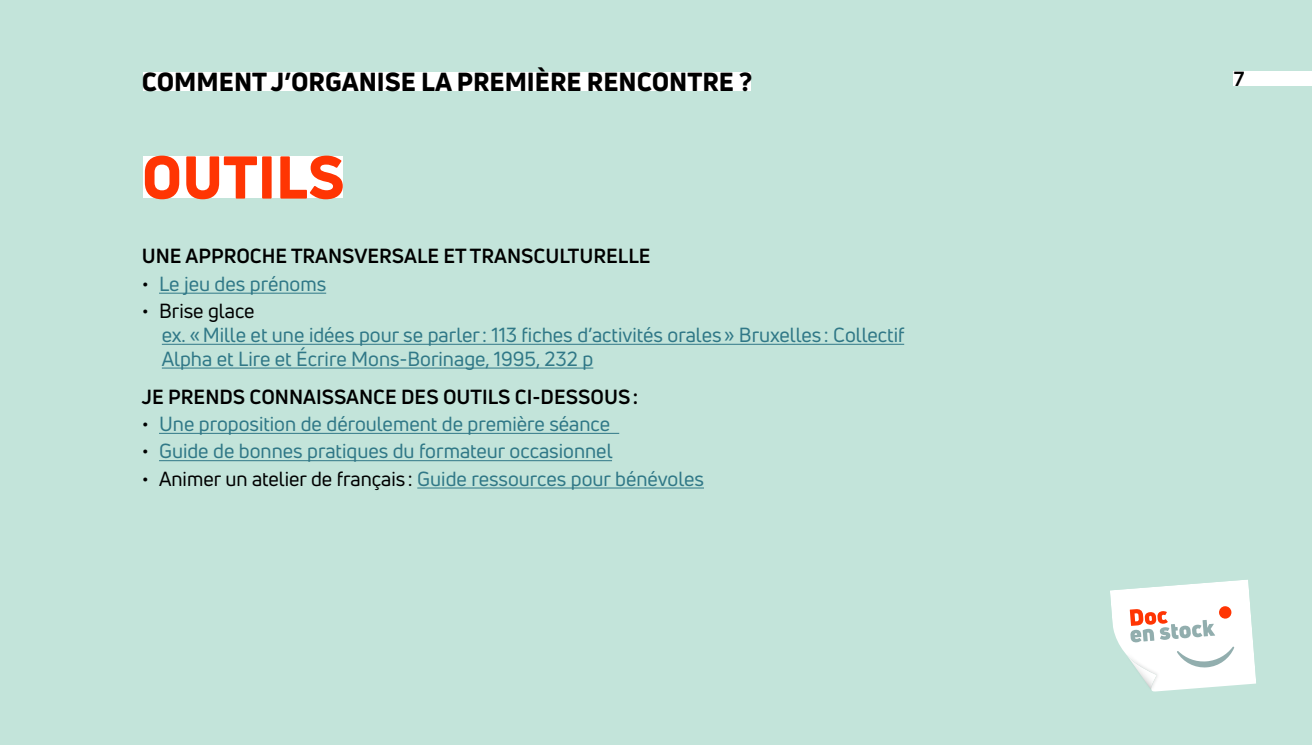
<style>
.page{position:relative;width:1312px;height:745px;background:#fff}
.page>*{position:absolute;margin:0;border:0;box-sizing:border-box;transform-origin:0 0}
.t1{font:800 59px "Uni Neue";color:#ff3503}
.t2{font:800 25.62px "Uni Neue";color:#000}
.t3{font:20px/23.8px "Uni Neue";color:#307887}
.t4{font:700 20px "Uni Neue";color:#000}
.t5{font:20px "Uni Neue";color:#000}
.s1{color:#000}
</style>
<div class="page">
<div style="left:0;top:0;width:1311px;height:744px;background:#c3e4da"></div>
<div style="left:143px;top:73px;width:607px;height:18px;background:#fff"></div>
<div style="left:1233px;top:71px;width:78px;height:15px;background:#fff"></div>
<svg style="left:1110px;top:579px;width:145px;height:112px"></svg>
<div style="left:144px;top:156px;width:199px;height:42px;background:#fff"></div>
<hr style="left:159px;top:292px;width:167px;height:1px;background:#307887">
<hr style="left:162px;top:343px;width:742px;height:1px;background:#307887">
<hr style="left:162px;top:367px;width:431px;height:1px;background:#307887">
<hr style="left:159px;top:432px;width:460px;height:1px;background:#307887">
<hr style="left:159px;top:460px;width:453px;height:1px;background:#307887">
<hr style="left:417px;top:487px;width:286px;height:1px;background:#307887">
<p class="t2" style="left:142px;top:64px;width:612px">COMMENT J’ORGANISE LA PREMIÈRE RENCONTRE ?</p>
<p class="t4" style="left:1233px;top:66px;width:12px">7</p>
<h1 class="t1" style="left:142px;top:137px;width:204px">OUTILS</h1>
<p class="t4" style="left:142px;top:243px;width:510px">UNE APPROCHE TRANSVERSALE ET TRANSCULTURELLE</p>
<p class="t3" style="left:142px;top:271px;width:186px"><span class="s1">•</span> Le jeu des prénoms</p>
<p class="t5" style="left:142px;top:298px;width:114px">• Brise glace</p>
<p class="t3" style="left:162px;top:322px;width:744px">ex. «Mille et une idées pour se parler: 113 fiches d’activités orales» Bruxelles : Collectif<br>Alpha et Lire et Écrire Mons-Borinage, 1995, 232 p</p>
<p class="t4" style="left:142px;top:383px;width:498px">JE PRENDS CONNAISSANCE DES OUTILS CI-DESSOUS:</p>
<p class="t3" style="left:142px;top:411px;width:470px"><span class="s1">•</span> Une proposition de déroulement de première séance</p>
<p class="t3" style="left:142px;top:438px;width:472px"><span class="s1">•</span> Guide de bonnes pratiques du formateur occasionnel</p>
<p class="t3" style="left:142px;top:466px;width:563px"><span class="s1">• Animer un atelier de français :</span> Guide ressources pour bénévoles</p>
</div>
